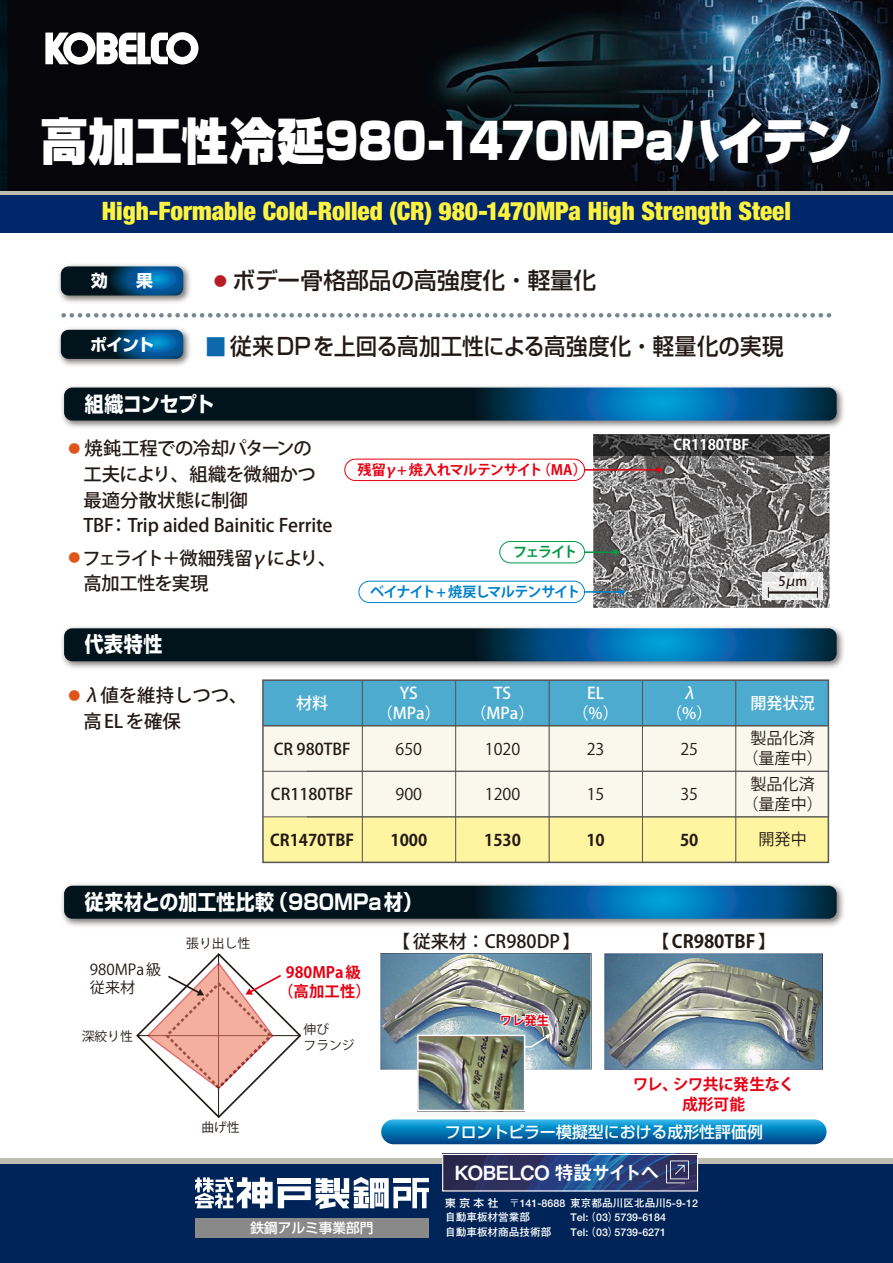
<style>
.page{position:relative;width:893px;height:1263px;background:#fff}
.page>*{position:absolute;margin:0;border:0;box-sizing:border-box;transform-origin:0 0}
.t1{font:900 49.8px "Shin Go";letter-spacing:-.01em;color:#fff;scale:.94 1}
.t2{font:900 condensed 25.2px "Helvetica Neue";color:#fff340}
.t3{font:500 22.95px "Shin Go";color:#231916;scale:.94 1}
.t4{font:500 22.95px "Shin Go";color:#231916}
.t5{font:700 21px "Shin Go";color:#fff;scale:.9 1}
.t6{font:700 21px "Shin Go";letter-spacing:-.02em;color:#fff;scale:.9 1}
.t7{font:19.5px "Midashi Go Pr 6 N MB31 90 msp RKSJ H";letter-spacing:-.06em;color:#fff}
.t8{font:500 18.3px/25.7px "Koz Go Pro";letter-spacing:-.01em;color:#231916}
.t9{font:500 18.3px/32.5px "Koz Go Pro";letter-spacing:-.09em;color:#231916}
.t10{font:500 18.3px "Koz Go Pro";letter-spacing:-.045em;color:#231916}
.t11{font:500 18.3px "Koz Go Pro";letter-spacing:-.035em;color:#231916}
.t12{font:500 18px "Koz Go Pro";color:#231916}
.t13{font:700 18px "Koz Go Pro";color:#231916}
.t14{font:700 16.8px "Shin Go";color:#fff}
.t15{font:16.05px/20.2px "Koz Go Pro";color:#231916;text-align:center}
.t16{font:500 16.05px/20.2px "Koz Go Pro";color:#fff;text-align:center}
.t17{font:700 16.05px "Koz Go Pro";color:#231916}
.t18{font:500 16.05px "Koz Go Pro";color:#231916}
.t19{font:500 15.75px "Shin Go";color:#fff}
.t20{font:700 15.75px "Koz Go Pro";letter-spacing:-.04em;color:#e60013}
.t21{font:700 15.45px/18.6px "Koz Go Pro";color:#e60013;text-align:center}
.t22{font:15px/18px "Koz Go Pro";color:#231916}
.t23{font:700 14.55px "Koz Go Pro";color:#fff}
.t24{font:700 14.1px "Koz Go Pro";letter-spacing:-.055em;color:#e60013}
.t25{font:700 14.1px "Koz Go Pro";letter-spacing:-.085em;color:#0081cc}
.t26{font:700 14.1px "Koz Go Pro";letter-spacing:-.12em;color:#094}
.t27{font:500 13.65px "Shin Go";color:#fff}
.t28{font:500 13.35px "Shin Go";color:#b81d26}
.t29{font:500 13.05px "Koz Go Pro";color:#231916}
.t30{font:12.75px "Koz Go Pro";color:#231916}
.t31{font:700 12.3px "Koz Go Pro";color:#e60013}
.t32{font:500 11.85px "Koz Go Pro";color:#de561a}
.t33{font:700 10.65px "Futo Go B101";color:#fff}
.s1{font-weight:400;font-size:22.05px;color:#0d69ac}
.s2{font-weight:500}
.s3{font-family:"Shin Go";font-weight:500}
</style>
<div class="page">
<img style="left:0;top:0;width:893px;height:191px">
<svg style="left:45px;top:32px;width:153px;height:33px"></svg>
<div style="left:0;top:193px;width:893px;height:40px;background:#00276a"></div>
<hr style="left:0;top:191px;width:893px;height:3px;background:#bfbeae">
<div style="left:0;top:1163px;width:893px;height:100px;background:#002457"></div>
<div style="left:0;top:1159px;width:893px;height:5px;background:#bfbeae"></div>
<div style="left:195px;top:1218px;width:234px;height:19px;background:#898989"></div>
<svg style="left:195px;top:1177px;width:234px;height:32px"></svg>
<img style="left:58px;top:264px;width:132px;height:39px">
<svg style="left:61px;top:266px;width:122px;height:29px;background:#063d60"></svg>
<img style="left:58px;top:328px;width:132px;height:38px">
<svg style="left:61px;top:330px;width:122px;height:29px;background:#043b5e"></svg>
<svg style="left:64px;top:313px;width:768px;height:5px"></svg>
<img style="left:61px;top:386px;width:783px;height:42px">
<svg style="left:64px;top:388px;width:773px;height:32px;background:#011e2e"></svg>
<img style="left:61px;top:626px;width:783px;height:43px">
<svg style="left:64px;top:628px;width:773px;height:33px;background:#033653"></svg>
<img style="left:61px;top:884px;width:783px;height:42px">
<svg style="left:64px;top:886px;width:773px;height:33px;background:#023552"></svg>
<svg style="left:381px;top:1119px;width:445px;height:25px;background:#0d7db8"></svg>
<div style="left:263px;top:679px;width:565px;height:183px;background:#faf8ec"></div>
<div style="left:263px;top:817px;width:565px;height:45px;background:#fff5a0"></div>
<div style="left:263px;top:681px;width:565px;height:44px;background:#4dabd0"></div>
<img style="left:593px;top:434px;width:237px;height:174px">
<img style="left:605px;top:953px;width:218px;height:116px">
<img style="left:381px;top:953px;width:211px;height:116px">
<img style="left:419px;top:1036px;width:104px;height:73px">
<hr style="left:584px;top:469px;width:74px;height:2px;background:#e60013">
<hr style="left:585px;top:591px;width:36px;height:2px;background:#0081cc">
<svg style="left:620px;top:588px;width:6px;height:7px"></svg>
<hr style="left:585px;top:551px;width:30px;height:2px;background:#094">
<svg style="left:614px;top:550px;width:6px;height:6px"></svg>
<svg style="left:136px;top:953px;width:166px;height:166px"></svg>
<div style="left:344px;top:459px;width:241px;height:22px;border:1px solid #e60013;border-radius:11px"></div>
<div style="left:499px;top:541px;width:86px;height:22px;border:1px solid #094;border-radius:11px"></div>
<div style="left:358px;top:581px;width:227px;height:22px;border:1px solid #0081cc;border-radius:11px"></div>
<hr style="left:263px;top:725px;width:565px;height:1px;background:#595857">
<hr style="left:263px;top:771px;width:565px;height:1px;background:#595857">
<hr style="left:263px;top:816px;width:565px;height:1px;background:#595857">
<div style="left:262px;top:679px;width:567px;height:184px;border:2px solid #595857"></div>
<hr style="left:735px;top:680px;width:1px;height:182px;background:#595857">
<hr style="left:642px;top:680px;width:1px;height:182px;background:#595857">
<hr style="left:549px;top:680px;width:1px;height:182px;background:#595857">
<hr style="left:455px;top:680px;width:1px;height:182px;background:#595857">
<hr style="left:362px;top:680px;width:1px;height:182px;background:#595857">
<div style="left:417px;top:1034px;width:108px;height:77px;border:1px solid #fff"></div>
<img style="left:499px;top:1003px;width:54px;height:45px">
<svg style="left:594px;top:386px;width:234px;height:164px;background:#647783"></svg>
<svg style="left:763px;top:572px;width:60px;height:28px;fill:#eaeaea"></svg>
<hr style="left:768px;top:591px;width:49px;height:3px;background:#231916">
<img style="left:444px;top:1156px;width:252px;height:33px">
<svg style="left:666px;top:1160px;width:23px;height:23px"></svg>
<div style="left:442px;top:1154px;width:256px;height:37px;border:1px solid #fff"></div>
<h1 class="t1" style="left:41px;top:107px;width:864px">高加工性冷延980-1470MPaハイテン</h1>
<h2 class="t2" style="left:102px;top:191px;width:691px">High-Formable Cold-Rolled (CR) 980-1470MPa High Strength Steel</h2>
<h3 class="t14" style="left:91px;top:270px;width:49px">効　　</h3>
<h3 class="t14" style="left:136px;top:270px;width:18px">果</h3>
<h3 class="t4" style="left:232px;top:266px;width:365px">ボデー骨格部品の高強度化・軽量化</h3>
<p class="t28" style="left:214px;top:272px;width:15px">●</p>
<h3 class="t3" style="left:205px;top:331px;width:617px"><span class="s1">■</span> 従来DPを上回る高加工性による高強度化・軽量化の実現</h3>
<h3 class="t6" style="left:85px;top:390px;width:145px">組織コンセプト</h3>
<h3 class="t14" style="left:90px;top:333px;width:65px">ポイント</h3>
<h3 class="t10" style="left:85px;top:437px;width:229px">焼鈍工程での冷却パターンの</h3>
<p class="t32" style="left:69px;top:441px;width:13px">●</p>
<h3 class="t8" style="left:83px;top:462px;width:234px">工夫により、組織を微細かつ最適分散状態に制御</h3>
<h3 class="t8" style="left:109px;top:514px;width:225px">：Trip aided Bainitic Ferrite</h3>
<h3 class="t9" style="left:83px;top:510px;width:256px">TBF<br>フェライト＋微細残留γにより、</h3>
<p class="t32" style="left:69px;top:550px;width:13px">●</p>
<h3 class="t11" style="left:83px;top:572px;width:127px">高加工性を実現</h3>
<h3 class="t5" style="left:85px;top:630px;width:87px">代表特性</h3>
<h3 class="t24" style="left:358px;top:461px;width:187px">残留γ+ 焼入れマルテンサイト</h3>
<h3 class="t24" style="left:537px;top:461px;width:51px">（MA(</h3>
<h3 class="t26" style="left:513px;top:543px;width:66px">フェライト</h3>
<h3 class="t25" style="left:370px;top:583px;width:212px">ベイナイト+ 焼戻しマルテンサイト</h3>
<h3 class="t8" style="left:82px;top:684px;width:167px">λ値を維持しつつ、</h3>
<p class="t32" style="left:69px;top:688px;width:13px">●</p>
<h3 class="t8" style="left:83px;top:709px;width:99px">高EL を確保</h3>
<h3 class="t16" style="left:296px;top:694px;width:34px">材料</h3>
<h3 class="t18" style="left:274px;top:738px;width:78px">CR 980TBF</h3>
<h3 class="t18" style="left:271px;top:784px;width:84px">CR1180TBF</h3>
<h3 class="t17" style="left:270px;top:829px;width:85px">CR1470TBF</h3>
<h3 class="t16" style="left:377px;top:684px;width:66px">YS（MPa(</h3>
<h3 class="t15" style="left:396px;top:739px;width:28px">650</h3>
<h3 class="t15" style="left:396px;top:785px;width:28px">900</h3>
<h3 class="t17" style="left:390px;top:829px;width:38px">1000</h3>
<h3 class="t16" style="left:470px;top:684px;width:66px">TS（MPa(</h3>
<h3 class="t15" style="left:485px;top:739px;width:37px">1020</h3>
<h3 class="t15" style="left:485px;top:785px;width:37px">1200</h3>
<h3 class="t17" style="left:484px;top:829px;width:38px">1530</h3>
<h3 class="t16" style="left:572px;top:684px;width:48px">EL )%(</h3>
<h3 class="t15" style="left:587px;top:739px;width:19px">23</h3>
<h3 class="t15" style="left:587px;top:785px;width:19px">15</h3>
<h3 class="t17" style="left:586px;top:830px;width:20px">10</h3>
<h3 class="t5" style="left:85px;top:888px;width:212px">従来材との加工性比較</h3>
<h3 class="t5" style="left:269px;top:888px;width:171px">（980MPa材(</h3>
<p class="t30" style="left:186px;top:935px;width:65px">張り出し性</p>
<h3 class="t22" style="left:90px;top:961px;width:73px">980MPa級従来材</h3>
<h3 class="t21" style="left:278px;top:964px;width:94px">980MPa級（高加工性(</h3>
<p class="t30" style="left:82px;top:1028px;width:53px">深絞り性</p>
<p class="t30" style="left:304px;top:1021px;width:27px">伸び</p>
<p class="t30" style="left:304px;top:1037px;width:53px">フランジ</p>
<h3 class="t12" style="left:392px;top:930px;width:190px">【従来材：CR980DP】</h3>
<p class="t31" style="left:500px;top:1012px;width:51px">ワレ発生</p>
<h3 class="t23" style="left:673px;top:435px;width:77px">CR1180TBF</h3>
<p class="t29" style="left:778px;top:573px;width:30px">5μm</p>
<h3 class="t16" style="left:666px;top:684px;width:48px">λ )%(</h3>
<h3 class="t15" style="left:680px;top:739px;width:19px">25</h3>
<h3 class="t15" style="left:680px;top:785px;width:19px">35</h3>
<h3 class="t17" style="left:680px;top:829px;width:20px">50</h3>
<h3 class="t16" style="left:750px;top:694px;width:66px">開発状況</h3>
<h3 class="t15" style="left:742px;top:729px;width:82px">製品化済（量産中(</h3>
<h3 class="t15" style="left:742px;top:774px;width:82px">製品化済（量産中(</h3>
<h3 class="t15" style="left:758px;top:830px;width:50px">開発中</h3>
<h3 class="t13" style="left:651px;top:930px;width:126px"><span class="s2">【</span>CR980TBF<span class="s2">【</span></h3>
<h3 class="t20" style="left:673px;top:1074px;width:123px">シワ共に発生なく</h3>
<h3 class="t20" style="left:633px;top:1074px;width:47px">ワレ、</h3>
<h3 class="t20" style="left:682px;top:1094px;width:65px">成形可能</h3>
<p class="t30" style="left:201px;top:1119px;width:40px">曲げ性</p>
<p class="t27" style="left:251px;top:1219px;width:124px">鉄鋼アルミ事業部門</p>
<h3 class="t19" style="left:445px;top:1121px;width:320px">フロントピラー模擬型における成形性評価例</h3>
<h3 class="t7" style="left:454px;top:1166px;width:207px">KOBELCO 特設サイトへ</h3>
<p class="t33" style="left:445px;top:1196px;width:122px"><span class="s3">東京本社　</span>〒141-8688</p>
<p class="t33" style="left:570px;top:1196px;width:129px">東京都品川区北品川5-9-12</p>
<p class="t33" style="left:445px;top:1211px;width:87px">自動車板材営業部</p>
<p class="t33" style="left:445px;top:1226px;width:108px">自動車板材商品技術部</p>
<p class="t33" style="left:571px;top:1211px;width:49px">Tel（: 03）</p>
<p class="t33" style="left:615px;top:1211px;width:53px">5739-6184</p>
<p class="t33" style="left:571px;top:1226px;width:49px">Tel): 03(</p>
<p class="t33" style="left:615px;top:1226px;width:53px">5739-6271</p>
</div>
